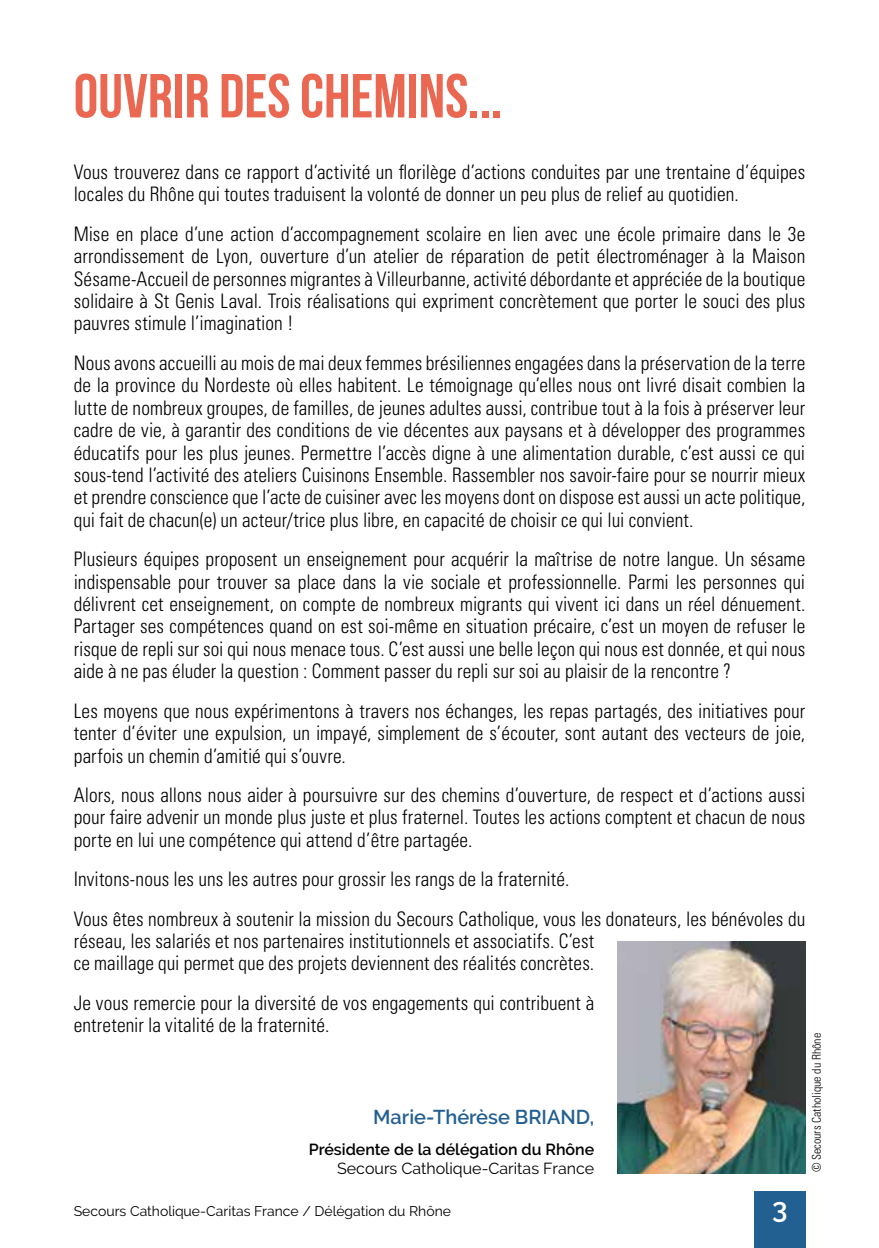
<style>
.page{position:relative;width:879px;height:1248px;background:#fff}
.page>*{position:absolute;margin:0;border:0;box-sizing:border-box;transform-origin:0 0}
.t1{font:700 62px "Bebas Neue";color:#ea6852}
.t2{font:600 28px "Raleway";color:#fff}
.t3{font:300 condensed 20px/22.4px "Univers LT Std";letter-spacing:.005em;color:#000;text-align:justify}
.t4{font:600 20px "Raleway";color:#236092}
.t5{font:600 16px "Raleway";color:#000}
.t6{font:16px "Raleway";color:#000}
.t7{font:14px "Raleway";color:#000}
.t8{font:300 condensed 12px "Univers LT Std";color:#000}
</style>
<div class="page">
<img style="left:617px;top:941px;width:188px;height:232px">
<div style="left:754px;top:1191px;width:51px;height:56px;background:#236092"></div>
<h1 class="t1" style="left:74px;top:62px;width:430px">OUVRIR DES CHEMINS...</h1>
<p class="t3" style="left:74px;top:161px;width:733px">Vous trouverez dans ce rapport d’activité un florilège d’actions conduites par une trentaine d’équipes locales du Rhône qui toutes traduisent la volonté de donner un peu plus de relief au quotidien.</p>
<p class="t3" style="left:74px;top:222px;width:733px">Mise en place d’une action d’accompagnement scolaire en lien avec une école primaire dans le 3e arrondissement de Lyon, ouverture d’un atelier de réparation de petit électroménager à la Maison Sésame-Accueil de personnes migrantes à Villeurbanne, activité débordante et appréciée de la boutique solidaire à St Genis Laval. Trois réalisations qui expriment concrètement que porter le souci des plus pauvres stimule l’imagination !</p>
<p class="t3" style="left:74px;top:351px;width:733px">Nous avons accueilli au mois de mai deux femmes brésiliennes engagées dans la préservation de la terre de la province du Nordeste où elles habitent. Le témoignage qu’elles nous ont livré disait combien la lutte de nombreux groupes, de familles, de jeunes adultes aussi, contribue tout à la fois à préserver leur cadre de vie, à garantir des conditions de vie décentes aux paysans et à développer des programmes éducatifs pour les plus jeunes. Permettre l’accès digne à une alimentation durable, c’est aussi ce qui sous-tend l’activité des ateliers Cuisinons Ensemble. Rassembler nos savoir-faire pour se nourrir mieux et prendre conscience que l’acte de cuisiner avec les moyens dont on dispose est aussi un acte politique, qui fait de chacun(e) un acteur/trice plus libre, en capacité de choisir ce qui lui convient.</p>
<p class="t3" style="left:74px;top:548px;width:733px">Plusieurs équipes proposent un enseignement pour acquérir la maîtrise de notre langue. Un sésame indispensable pour trouver sa place dans la vie sociale et professionnelle. Parmi les personnes qui délivrent cet enseignement, on compte de nombreux migrants qui vivent ici dans un réel dénuement.<br>Partager ses compétences quand on est soi-même en situation précaire, c’est un moyen de refuser le risque de repli sur soi qui nous menace tous. C’est aussi une belle leçon qui nous est donnée, et qui nous aide à ne pas éluder la question : Comment passer du repli sur soi au plaisir de la rencontre ?</p>
<p class="t3" style="left:74px;top:699px;width:733px">Les moyens que nous expérimentons à travers nos échanges, les repas partagés, des initiatives pour tenter d’éviter une expulsion, un impayé, simplement de s’écouter, sont autant des vecteurs de joie, parfois un chemin d’amitié qui s’ouvre.</p>
<p class="t3" style="left:74px;top:783px;width:733px">Alors, nous allons nous aider à poursuivre sur des chemins d’ouverture, de respect et d’actions aussi pour faire advenir un monde plus juste et plus fraternel. Toutes les actions comptent et chacun de nous porte en lui une compétence qui attend d’être partagée.</p>
<p class="t3" style="left:74px;top:859px;width:733px;line-height:39.4px">Invitons-nous les uns les autres pour grossir les rangs de la fraternité.<br>Vous êtes nombreux à soutenir la mission du Secours Catholique, vous les donateurs, les bénévoles du</p>
<p class="t3" style="left:74px;top:929px;width:522px">réseau, les salariés et nos partenaires institutionnels et associatifs. C’est ce maillage qui permet que des projets deviennent des réalités concrètes.</p>
<p class="t3" style="left:74px;top:991px;width:522px">Je vous remercie pour la diversité de vos engagements qui contribuent à entretenir la vitalité de la fraternité.</p>
<p class="t8" style="left:809px;top:1172px;width:141px;rotate:-90deg">© Secours Catholique du Rhône</p>
<p class="t4" style="left:373px;top:1105px;width:222px">Marie-Thérèse BRIAND,</p>
<p class="t5" style="left:309px;top:1139px;width:287px">Présidente de la délégation du Rhône</p>
<p class="t6" style="left:337px;top:1158px;width:259px">Secours Catholique-Caritas France</p>
<p class="t7" style="left:74px;top:1202px;width:379px">Secours Catholique-Caritas France / Délégation du Rhône</p>
<h2 class="t2" style="left:772px;top:1191px;width:17px">3</h2>
</div>
